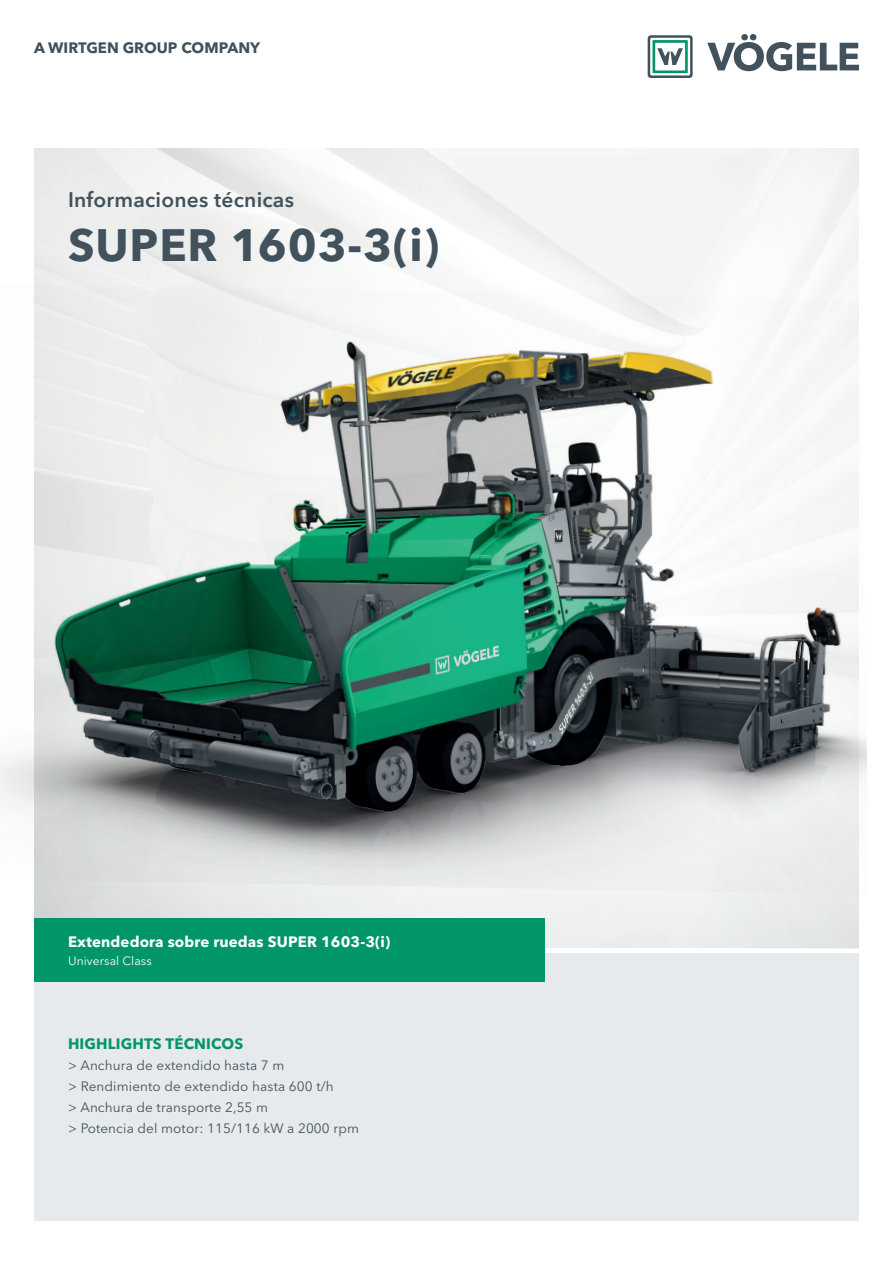
<style>
.page{position:relative;width:893px;height:1263px;background:#fff}
.page>*{position:absolute;margin:0;border:0;box-sizing:border-box;transform-origin:0 0}
.t1{font:700 45px "Avenir Next LT Pro";letter-spacing:.02em;color:#41525c}
.t2{font:600 21px "Avenir Next LT Pro";letter-spacing:.01em;color:#41525c}
.t3{font:700 15px "Avenir Next LT Pro";letter-spacing:.01em;color:#fff}
.t4{font:700 15px "Avenir Next LT Pro";color:#41525c}
.t5{font:700 15px "Avenir Next LT Pro";letter-spacing:.01em;color:#009667}
.t6{font:13.5px/21px "Avenir Next LT Pro";letter-spacing:.01em;color:#41525c}
.t7{font:12px "Avenir Next LT Pro";letter-spacing:.01em;color:#fff}
</style>
<div class="page">
<svg style="left:34px;top:894px;width:825px;height:54px;fill:#ebedee"></svg>
<div style="left:34px;top:952px;width:825px;height:268px;background:#e6eaed"></div>
<svg style="left:707px;top:34px;width:152px;height:37px"></svg>
<svg style="left:648px;top:35px;width:45px;height:43px"></svg>
<div style="left:34px;top:919px;width:510px;height:63px;background:#009667"></div>
<img style="left:0;top:285px;width:867px;height:609px">
<p class="t4" style="left:34px;top:39px;width:228px">A WIRTGEN GROUP COMPANY</p>
<h2 class="t2" style="left:68px;top:187px;width:228px">Informaciones técnicas</h2>
<h1 class="t1" style="left:68px;top:218px;width:373px">SUPER 1603-3(i)</h1>
<p class="t3" style="left:68px;top:933px;width:324px">Extendedora sobre ruedas SUPER 1603-3(i)</p>
<p class="t7" style="left:68px;top:954px;width:85px">Universal Class</p>
<p class="t5" style="left:68px;top:1034px;width:177px">HIGHLIGHTS TÉCNICOS</p>
<p class="t6" style="left:68px;top:1055px;width:292px">&gt; Anchura de extendido hasta 7 m<br>&gt; Rendimiento de extendido hasta 600 t/h<br>&gt; Anchura de transporte 2,55 m<br>&gt; Potencia del motor: 115/116 kW a 2000 rpm</p>
</div>
